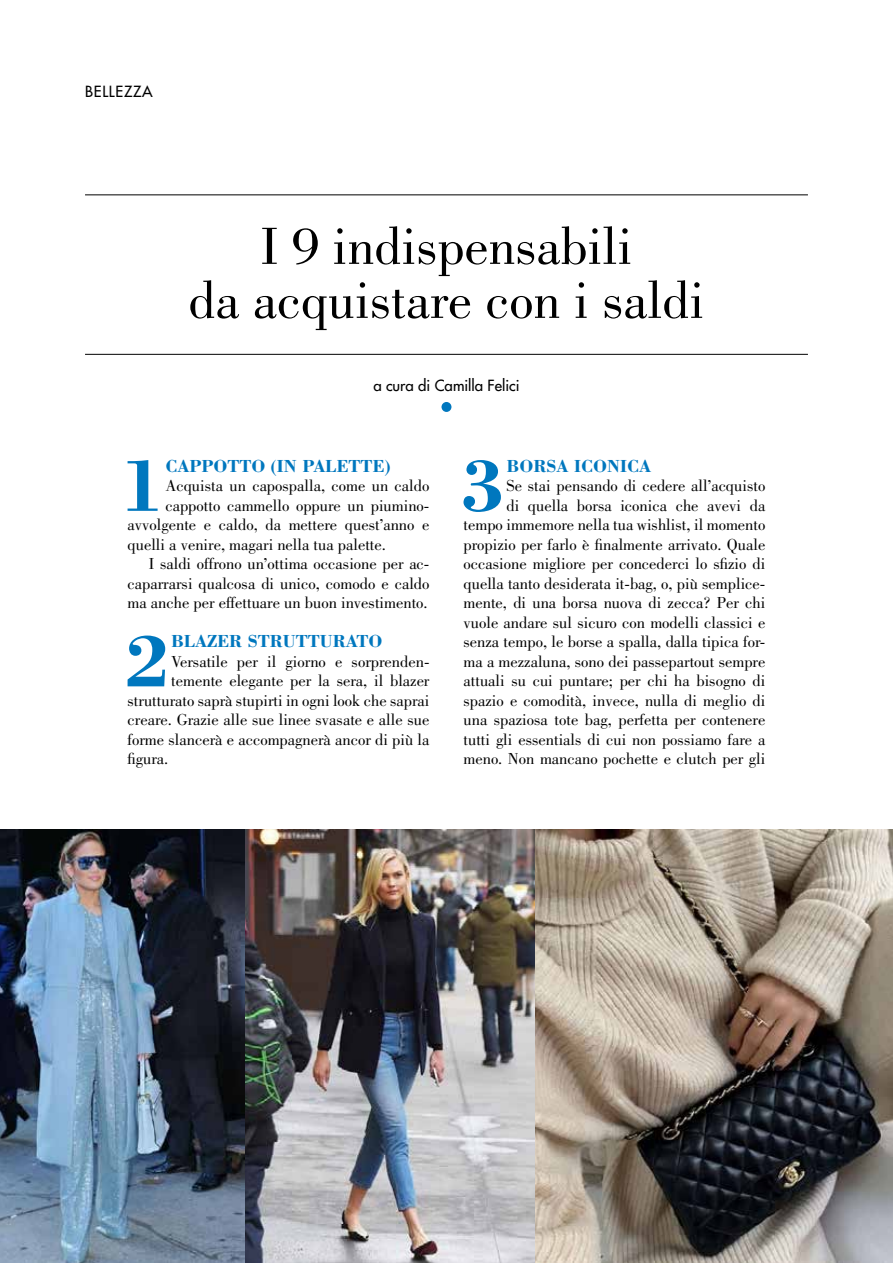
<style>
.page{position:relative;width:893px;height:1263px;background:#fff}
.page>*{position:absolute;margin:0;border:0;box-sizing:border-box;transform-origin:0 0}
.t1{font:700 76.35px "Bodoni Std";color:#0077be}
.t2{font:54px/54px "Bodoni Std";color:#000;text-align:center}
.t3{font:700 18px "Bodoni Std";color:#0077be}
.t4{font:16.5px/19.5px "Bodoni Std";color:#000;text-align:right}
.t5{font:500 15px "Futura Std";color:#000}
.t6{font:500 15px "Futura Std";letter-spacing:.05em;color:#000}
</style>
<div class="page">
<img style="left:244px;top:829px;width:648px;height:434px">
<img style="left:0;top:829px;width:244px;height:434px">
<div style="left:441px;top:402px;width:10px;height:10px;background:#0077be;border-radius:50%"></div>
<hr style="left:85px;top:194px;width:723px;height:1px;background:#000">
<hr style="left:85px;top:354px;width:723px;height:1px;background:#000">
<p class="t6" style="left:85px;top:82px;width:69px">BELLEZZA</p>
<h2 class="t2" style="left:189px;top:220px;width:517px">I 9 indispensabili<br>da acquistare con i saldi</h2>
<p class="t5" style="left:373px;top:376px;width:148px">a cura di Camilla Felici</p>
<h1 class="t1" style="left:119px;top:438px;width:48px">1</h1>
<p class="t3" style="left:165px;top:455px;width:227px">CAPPOTTO (IN PALETTE)</p>
<p class="t4" style="left:165px;top:476px;width:266px">Acquista un capospalla, come un caldo</p>
<p class="t4" style="left:165px;top:496px;width:266px">cappotto cammello oppure un piumino-</p>
<p class="t4" style="left:128px;top:515px;width:303px">avvolgente e caldo, da mettere quest’anno e</p>
<p class="t4" style="left:128px;top:535px;width:260px">quelli a venire, magari nella tua palette.</p>
<p class="t4" style="left:149px;top:554px;width:282px">I saldi offrono un’ottima occasione per ac-</p>
<p class="t4" style="left:128px;top:574px;width:303px">caparrarsi qualcosa di unico, comodo e caldo</p>
<p class="t4" style="left:128px;top:593px;width:302px">ma anche per effettuare un buon investimento.</p>
<h1 class="t1" style="left:125px;top:613px;width:48px">2</h1>
<p class="t3" style="left:171px;top:630px;width:213px">BLAZER STRUTTURATO</p>
<p class="t4" style="left:171px;top:652px;width:260px">Versatile per il giorno e sorprenden-</p>
<p class="t4" style="left:171px;top:671px;width:260px">temente elegante per la sera, il blazer</p>
<p class="t4" style="left:128px;top:691px;width:303px">strutturato saprà stupirti in ogni look che saprai</p>
<p class="t4" style="left:128px;top:710px;width:303px">creare. Grazie alle sue linee svasate e alle sue</p>
<p class="t4" style="left:128px;top:730px;width:303px">forme slancerà e accompagnerà ancor di più la</p>
<p class="t4" style="left:128px;top:749px;width:42px">figura.</p>
<h1 class="t1" style="left:460px;top:438px;width:48px">3</h1>
<p class="t3" style="left:506px;top:455px;width:146px">BORSA ICONICA</p>
<p class="t4" style="left:463px;top:476px;width:303px">Se stai pensando di cedere all’acquisto<br>di quella borsa iconica che avevi da tempo immemore nella tua wishlist, il momento propizio per farlo è finalmente arrivato. Quale occasione migliore per concederci lo sfizio di quella tanto desiderata it-bag, o, più semplice&shy;mente, di una borsa nuova di zecca? Per chi vuole andare sul sicuro con modelli classici e senza tempo, le borse a spalla, dalla tipica for&shy;ma a mezzaluna, sono dei passepartout sempre attuali su cui puntare; per chi ha bisogno di spazio e comodità, invece, nulla di meglio di una spaziosa tote bag, perfetta per contenere tutti gli essentials di cui non possiamo fare a meno. Non mancano pochette e clutch per gli</p>
</div>
